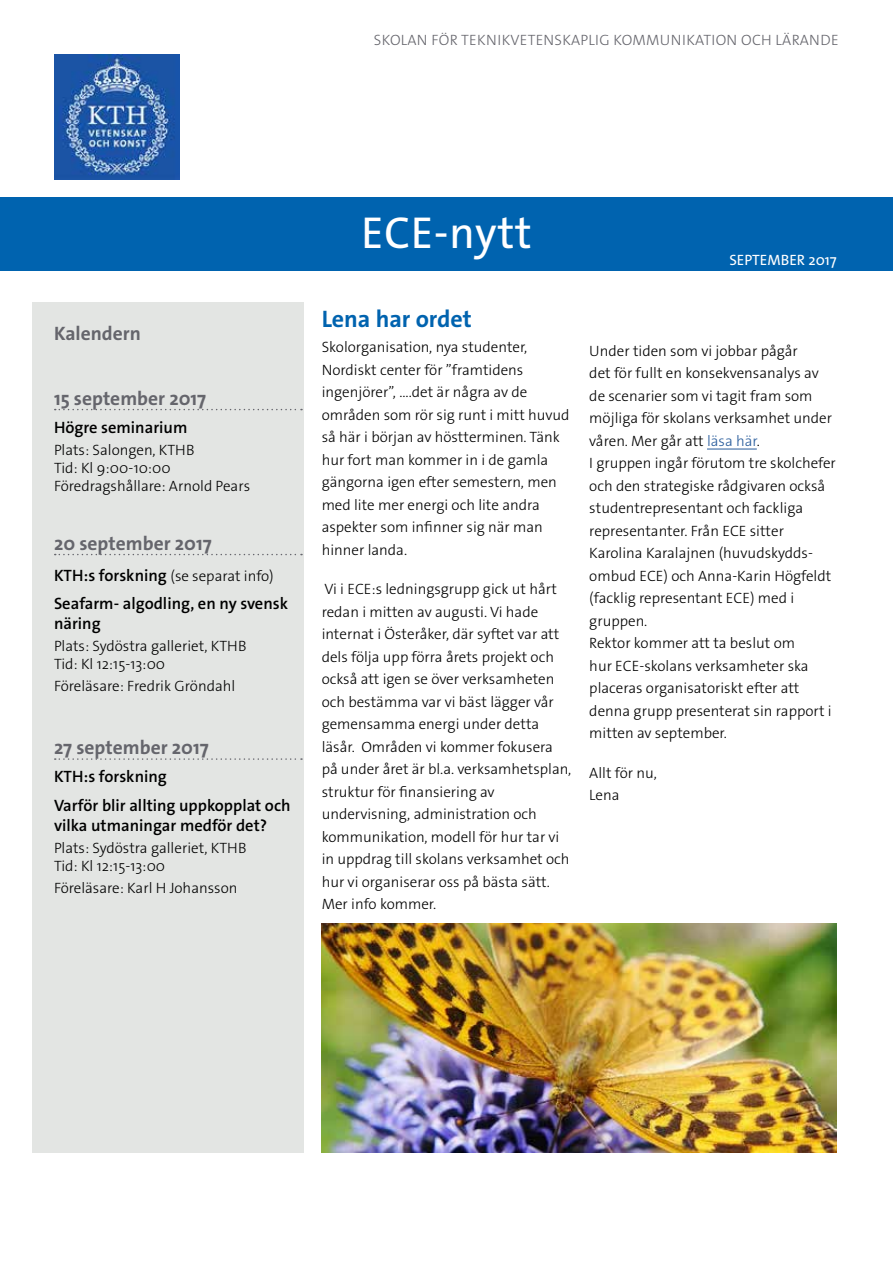
<style>
.page{position:relative;width:893px;height:1263px;background:#fff}
.page>*{position:absolute;margin:0;border:0;box-sizing:border-box;transform-origin:0 0}
.t1{font:45px "The Sans Os F";letter-spacing:.01em;color:#fff}
.t2{font:700 24px "The Sans Os F";color:#0063af}
.t3{font:700 19.5px "The Sans Os F";color:#65656c}
.t4{font:600 16.5px/19.8px "The Sans Os F";color:#000}
.t5{font:300 15px/22.5px "The Sans Os F";color:#000}
.t6{font:300 15px "The Sans Os F";letter-spacing:.02em;color:#65656c}
.t7{font:15px "The Sans Os F";color:#fff}
.s1{font-weight:600;font-size:16.5px}
.s2{color:#275b9b}
</style>
<div class="page">
<img style="left:54px;top:54px;width:125px;height:125px">
<div style="left:0;top:197px;width:893px;height:74px;background:#0063af"></div>
<div style="left:33px;top:302px;width:271px;height:850px;background:#e3e5e3"></div>
<svg style="left:55px;top:409px;width:247px;height:1px"></svg>
<svg style="left:55px;top:554px;width:247px;height:1px"></svg>
<svg style="left:55px;top:758px;width:247px;height:2px"></svg>
<img style="left:322px;top:923px;width:515px;height:229px">
<hr style="left:707px;top:449px;width:50px;height:1px;background:#275b9b">
<p class="t6" style="left:374px;top:30px;width:466px">SKOLAN FÖR TEKNIKVETENSKAPLIG KOMMUNIKATION OCH LÄRANDE</p>
<h3 class="t3" style="left:54px;top:321px;width:88px">Kalendern</h3>
<h3 class="t3" style="left:54px;top:385px;width:154px">15 september 2017</h3>
<p class="t4" style="left:54px;top:417px;width:135px">Högre seminarium</p>
<p class="t5" style="left:54px;top:441px;width:198px;line-height:18px">Plats: Salongen, KTHB<br>Tid: Kl 9:00-10:00<br>Föredragshållare: Arnold Pears</p>
<h3 class="t3" style="left:54px;top:530px;width:159px">20 september 2017</h3>
<p class="t5" style="left:54px;top:564px;width:221px"><span class="s1">KTH:s forskning</span> (se separat info)</p>
<p class="t4" style="left:54px;top:593px;width:236px">Seafarm- algodling, en ny svensk näring</p>
<p class="t5" style="left:54px;top:637px;width:194px;line-height:18px">Plats: Sydöstra galleriet, KTHB<br>Tid: Kl 12:15-13:00</p>
<p class="t5" style="left:54px;top:675px;width:183px">Föreläsare: Fredrik Gröndahl</p>
<h3 class="t3" style="left:54px;top:735px;width:156px">27 september 2017</h3>
<p class="t4" style="left:54px;top:763px;width:238px;line-height:28.3px">KTH:s forskning<br>Varför blir allting uppkopplat och</p>
<p class="t4" style="left:54px;top:815px;width:215px">vilka utmaningar medför det?</p>
<p class="t5" style="left:54px;top:839px;width:194px;line-height:18px">Plats: Sydöstra galleriet, KTHB<br>Tid: Kl 12:15-13:00</p>
<p class="t5" style="left:54px;top:877px;width:185px">Föreläsare: Karl H Johansson</p>
<h1 class="t1" style="left:361px;top:204px;width:172px">ECE-nytt</h1>
<h2 class="t2" style="left:322px;top:303px;width:152px">Lena har ordet</h2>
<p class="t5" style="left:322px;top:336px;width:249px">Skolorganisation, nya studenter,<br>Nordiskt center för ”framtidens ingenjörer”, ….det är några av de områden som rör sig runt i mitt huvud så här i början av höstterminen. Tänk hur fort man kommer in i de gamla gängorna igen efter semestern, men med lite mer energi och lite andra aspekter som infinner sig när man hinner landa.</p>
<p class="t5" style="left:322px;top:578px;width:251px">Vi i ECE:s ledningsgrupp gick ut hårt redan i mitten av augusti. Vi hade internat i Österåker, där syftet var att dels följa upp förra årets projekt och också att igen se över verksamheten och bestämma var vi bäst lägger vår gemensamma energi under detta läsår. Områden vi kommer fokusera på under året är bl.a. verksamhetsplan, struktur för finansiering av undervisning, administration och kommunikation, modell för hur tar vi in uppdrag till skolans verksamhet och hur vi organiserar oss på bästa sätt.<br>Mer info kommer.</p>
<p class="t7" style="left:729px;top:250px;width:109px">SEPTEMBER 2017</p>
<p class="t5" style="left:589px;top:339px;width:248px">Under tiden som vi jobbar pågår<br>det för fullt en konsekvensanalys av de scenarier som vi tagit fram som möjliga för skolans verksamhet under våren. Mer går att <span class="s2">läsa här</span>.<br>I gruppen ingår förutom tre skolchefer och den strategiske rådgivaren också studentrepresentant och fackliga representanter. Från ECE sitter<br>Karolina Karalajnen (huvudskydds&shy;ombud ECE) och Anna-Karin Högfeldt (facklig representant ECE) med i gruppen.<br>Rektor kommer att ta beslut om<br>hur ECE-skolans verksamheter ska placeras organisatoriskt efter att denna grupp presenterat sin rapport i mitten av september.</p>
<p class="t5" style="left:589px;top:761px;width:69px">Allt för nu,<br>Lena</p>
</div>
